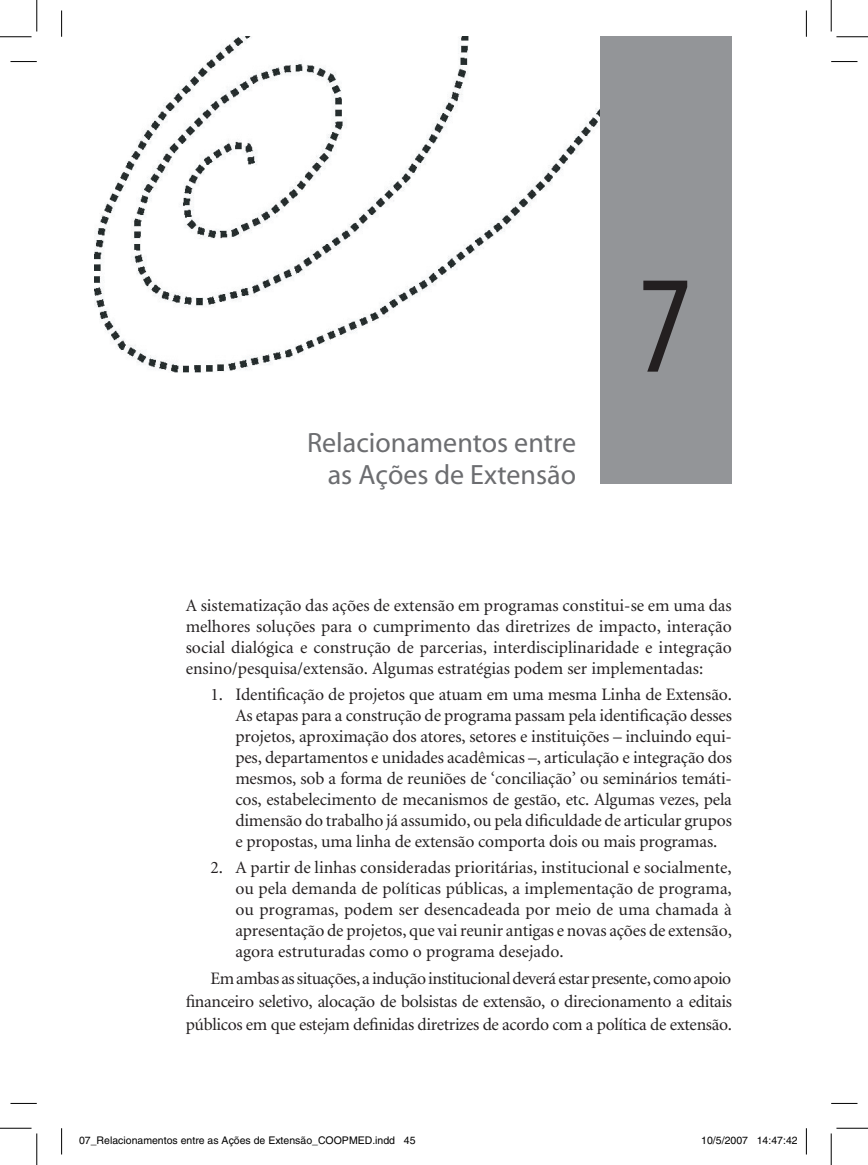
<style>
.page{position:relative;width:868px;height:1165px;background:#fff}
.page>*{position:absolute;margin:0;border:0;box-sizing:border-box;transform-origin:0 0}
.t1{font:condensed 140px "Myriad";color:#231f20}
.t2{font:28px/31.5px "Myriad";color:#6c6d70;text-align:right}
.t3{font:17.5px/21px "Minion";letter-spacing:-.01em;color:#231f20;text-align:justify}
.t4{font:10.5px "Helvetica";color:#000}
</style>
<div class="page">
<img style="left:94px;top:37px;width:506px;height:336px">
<div style="left:600px;top:37px;width:131px;height:446px;background:#939598"></div>
<svg style="left:10px;top:61px;width:27px;height:1px"></svg>
<svg style="left:831px;top:61px;width:26px;height:1px"></svg>
<svg style="left:10px;top:1103px;width:27px;height:1px"></svg>
<svg style="left:831px;top:1103px;width:26px;height:1px"></svg>
<svg style="left:61px;top:10px;width:1px;height:27px"></svg>
<svg style="left:61px;top:1128px;width:1px;height:26px"></svg>
<svg style="left:805px;top:10px;width:1px;height:27px"></svg>
<svg style="left:805px;top:1128px;width:1px;height:26px"></svg>
<hr style="left:0;top:36px;width:32px;height:1px;background:#000">
<hr style="left:836px;top:36px;width:31px;height:1px;background:#000">
<hr style="left:0;top:1128px;width:32px;height:1px;background:#000">
<hr style="left:836px;top:1128px;width:31px;height:1px;background:#000">
<hr style="left:36px;top:0;width:1px;height:31px;background:#000">
<hr style="left:36px;top:1133px;width:1px;height:32px;background:#000">
<hr style="left:830px;top:0;width:1px;height:31px;background:#000">
<hr style="left:830px;top:1133px;width:1px;height:32px;background:#000">
<div style="left:79px;top:1136px;width:6px;height:8px;border:1px solid #fff;border-radius:50%"></div>
<svg style="left:80px;top:1136px;width:5px;height:8px"></svg>
<p class="t2" style="left:307px;top:428px;width:270px">Relacionamentos entre as Ações de Extensão</p>
<p class="t1" style="left:638px;top:256px;width:55px">7</p>
<p class="t3" style="left:186px;top:595px;width:547px">A sistematização das ações de extensão em programas constitui-se em uma das melhores soluções para o cumprimento das diretrizes de impacto, interação social dialógica e construção de parcerias, interdisciplinaridade e integração ensino/pesquisa/extensão. Algumas estratégias podem ser implementadas:</p>
<p class="t3" style="left:235px;top:684px;width:498px;text-indent:-25px">1. Identificação de projetos que atuam em uma mesma Linha de Extensão.<br>As etapas para a construção de programa passam pela identificação desses projetos, aproximação dos atores, setores e instituições – incluindo equi&shy;pes, departamentos e unidades acadêmicas –, articulação e integração dos mesmos, sob a forma de reuniões de ‘conciliação’ ou seminários temáti&shy;cos, estabelecimento de mecanismos de gestão, etc. Algumas vezes, pela dimensão do trabalho já assumido, ou pela dificuldade de articular grupos e propostas, uma linha de extensão comporta dois ou mais programas.</p>
<p class="t3" style="left:235px;top:857px;width:498px;text-indent:-25px">2. A partir de linhas consideradas prioritárias, institucional e socialmente, ou pela demanda de políticas públicas, a implementação de programa, ou programas, podem ser desencadeada por meio de uma chamada à apresentação de projetos, que vai reunir antigas e novas ações de extensão, agora estruturadas como o programa desejado.</p>
<p class="t3" style="left:186px;top:968px;width:547px;line-height:22.8px;text-indent:25px">Em ambas as situações, a indução institucional deverá estar presente, como apoio financeiro seletivo, alocação de bolsistas de extensão, o direcionamento a editais públicos em que estejam definidas diretrizes de acordo com a política de extensão.</p>
<p class="t4" style="left:79px;top:1134px;width:338px">07_Relacionamentos entre as Ações de Extensão_COOPMED.indd 45</p>
<p class="t4" style="left:701px;top:1134px;width:98px">10/5/2007 14:47:42</p>
</div>
